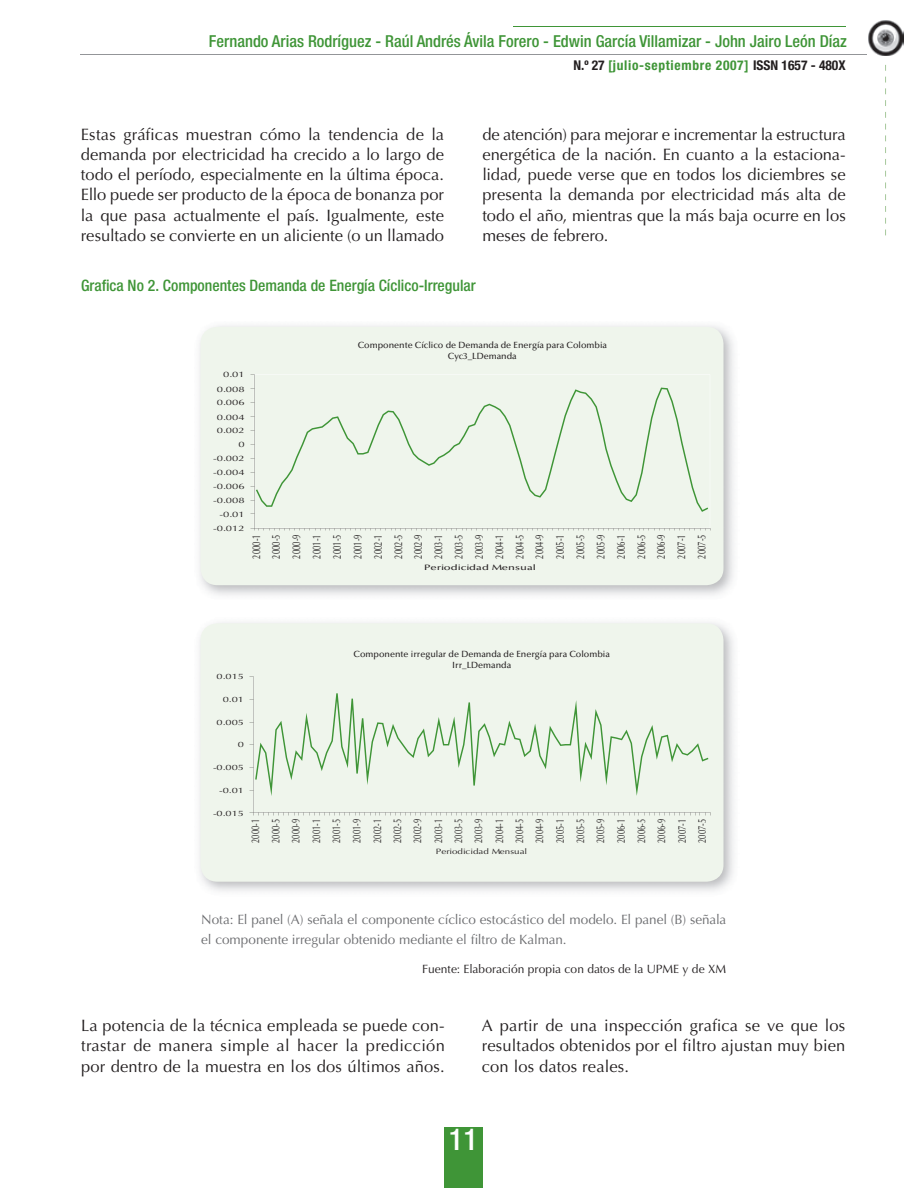
<style>
.page{position:relative;width:918px;height:1188px;background:#fff}
.page>*{position:absolute;margin:0;border:0;box-sizing:border-box;transform-origin:0 0}
.t1{font:500 condensed 30px "Helvetica Neue LT Pro";color:#fff}
.t2{font:16.5px/20.2px "Optima LT Std";letter-spacing:.01em;color:#231f20;text-align:justify}
.t3{font:500 condensed 16.5px "Helvetica Neue LT Pro";color:#3f9537}
.t4{font:500 condensed 15.75px "Helvetica Neue LT Pro";color:#3f9537}
.t5{font:13.5px/20.2px "Optima LT Std";color:#6c6d70}
.t6{font:700 condensed 13.5px "Helvetica Neue LT Pro";letter-spacing:.05em;color:#3f9537}
.t7{font:12px "Optima LT Std";color:#231f20}
.t8{font:11.25px/20.2px "Optima LT Std";letter-spacing:.005em;color:#231f20;text-align:justify;scale:.7 1}
.t9{font:11.1px/20.2px "Optima LT Std";letter-spacing:.005em;color:#231f20;text-align:justify;scale:.69 1}
.t10{font:500 9px/10.8px "Optima LT Std";color:#231f20;text-align:center}
.t11{font:7.8px "Optima LT Std";letter-spacing:.005em;color:#231f20;scale:1.44 1}
.t12{font:500 7.8px "Optima LT Std";letter-spacing:.005em;color:#231f20;scale:1.44 1}
.t13{font:7.65px "Optima LT Std";letter-spacing:.005em;color:#231f20;scale:1.44 1}
.t14{font:7.65px "Optima LT Std";letter-spacing:.005em;color:#231f20;scale:1.27 1}
.s1{color:#231f20}
</style>
<div class="page">
<hr style="left:81px;top:54px;width:786px;height:1px;background:#939598">
<hr style="left:513px;top:26px;width:333px;height:1px;background:#3f9537">
<img style="left:868px;top:20px;width:35px;height:35px">
<svg style="left:885px;top:171px;width:1px;height:17px"></svg>
<svg style="left:885px;top:124px;width:1px;height:17px"></svg>
<svg style="left:885px;top:77px;width:1px;height:17px"></svg>
<div style="left:444px;top:1127px;width:38px;height:61px;background:#3f9537"></div>
<div style="left:201px;top:327px;width:523px;height:258px;background:#eff5ec;border-radius:17px"></div>
<svg style="left:256px;top:388px;width:452px;height:124px"></svg>
<div style="left:201px;top:623px;width:523px;height:259px;background:#eff5ec;border-radius:17px"></div>
<svg style="left:253px;top:676px;width:458px;height:137px"></svg>
<svg style="left:255px;top:693px;width:453px;height:103px"></svg>
<p class="t3" style="left:209px;top:31px;width:640px">Fernando Arias Rodríguez - Raúl Andrés Ávila Forero - Edwin García Villamizar - John Jairo León Díaz</p>
<p class="t6" style="left:573px;top:57px;width:274px"><span class="s1">N.º 27</span> [julio-septiembre 2007] <span class="s1">ISSN 1657 - 480X</span></p>
<p class="t2" style="left:81px;top:124px;width:365px">Estas gráficas muestran cómo la tendencia de la demanda por electricidad ha crecido a lo largo de todo el período, especialmente en la última época.<br>Ello puede ser producto de la época de bonanza por la que pasa actualmente el país. Igualmente, este resultado se convierte en un aliciente (o un llamado</p>
<p class="t2" style="left:482px;top:124px;width:365px">de atención) para mejorar e incrementar la estructura energética de la nación. En cuanto a la estaciona&shy;lidad, puede verse que en todos los diciembres se presenta la demanda por electricidad más alta de todo el año, mientras que la más baja ocurre en los meses de febrero.</p>
<p class="t4" style="left:81px;top:276px;width:396px">Grafica No 2. Componentes Demanda de Energía Cíclico-Irregular</p>
<p class="t11" style="left:223px;top:370px;width:17px">0.01</p>
<p class="t11" style="left:217px;top:384px;width:21px">0.008</p>
<p class="t11" style="left:217px;top:398px;width:21px">0.006</p>
<p class="t11" style="left:217px;top:412px;width:21px">0.004</p>
<p class="t11" style="left:217px;top:426px;width:21px">0.002</p>
<p class="t11" style="left:239px;top:440px;width:6px">0</p>
<p class="t11" style="left:213px;top:454px;width:23px">-0.002</p>
<p class="t11" style="left:213px;top:468px;width:23px">-0.004</p>
<p class="t11" style="left:213px;top:482px;width:23px">-0.006</p>
<p class="t11" style="left:213px;top:496px;width:23px">-0.008</p>
<p class="t11" style="left:220px;top:510px;width:19px">-0.01</p>
<p class="t11" style="left:213px;top:524px;width:23px">-0.012</p>
<p class="t10" style="left:358px;top:340px;width:251px">Componente Cíclico de Demanda de Energía para Colombia<br>Cyc3_LDemanda</p>
<p class="t8" style="left:246px;top:559px;width:36px;rotate:-90deg">2000-1<br>2000-5<br>2000-9<br>2001-1<br>2001-5<br>2001-9<br>2002-1<br>2002-5<br>2002-9<br>2003-1<br>2003-5<br>2003-9<br>2004-1<br>2004-5<br>2004-9<br>2005-1<br>2005-5<br>2005-9<br>2006-1<br>2006-5<br>2006-9<br>2007-1<br>2007-5</p>
<p class="t12" style="left:424px;top:563px;width:79px">Periodicidad Mensual</p>
<p class="t13" style="left:217px;top:672px;width:21px">0.015</p>
<p class="t13" style="left:223px;top:695px;width:16px">0.01</p>
<p class="t13" style="left:217px;top:718px;width:21px">0.005</p>
<p class="t13" style="left:238px;top:740px;width:6px">0</p>
<p class="t13" style="left:213px;top:763px;width:23px">-0.005</p>
<p class="t13" style="left:219px;top:786px;width:19px">-0.01</p>
<p class="t13" style="left:213px;top:809px;width:23px">-0.015</p>
<p class="t10" style="left:354px;top:649px;width:258px">Componente irregular de Demanda de Energía para Colombia<br>Irr_LDemanda</p>
<p class="t9" style="left:246px;top:843px;width:36px;rotate:-90deg">2000-1<br>2000-5<br>2000-9<br>2001-1<br>2001-5<br>2001-9<br>2002-1<br>2002-5<br>2002-9<br>2003-1<br>2003-5<br>2003-9<br>2004-1<br>2004-5<br>2004-9<br>2005-1<br>2005-5<br>2005-9<br>2006-1<br>2006-5<br>2006-9<br>2007-1<br>2007-5</p>
<p class="t14" style="left:436px;top:847px;width:73px">Periodicidad Mensual</p>
<p class="t5" style="left:201px;top:909px;width:527px">Nota: El panel (A) señala el componente cíclico estocástico del modelo. El panel (B) señala el componente irregular obtenido mediante el filtro de Kalman.</p>
<p class="t7" style="left:422px;top:962px;width:305px">Fuente: Elaboración propia con datos de la UPME y de XM</p>
<p class="t2" style="left:81px;top:1016px;width:365px">La potencia de la técnica empleada se puede con&shy;trastar de manera simple al hacer la predicción por dentro de la muestra en los dos últimos años.</p>
<p class="t2" style="left:482px;top:1016px;width:365px">A partir de una inspección grafica se ve que los resultados obtenidos por el filtro ajustan muy bien con los datos reales.</p>
<h1 class="t1" style="left:449px;top:1122px;width:30px">11</h1>
</div>
